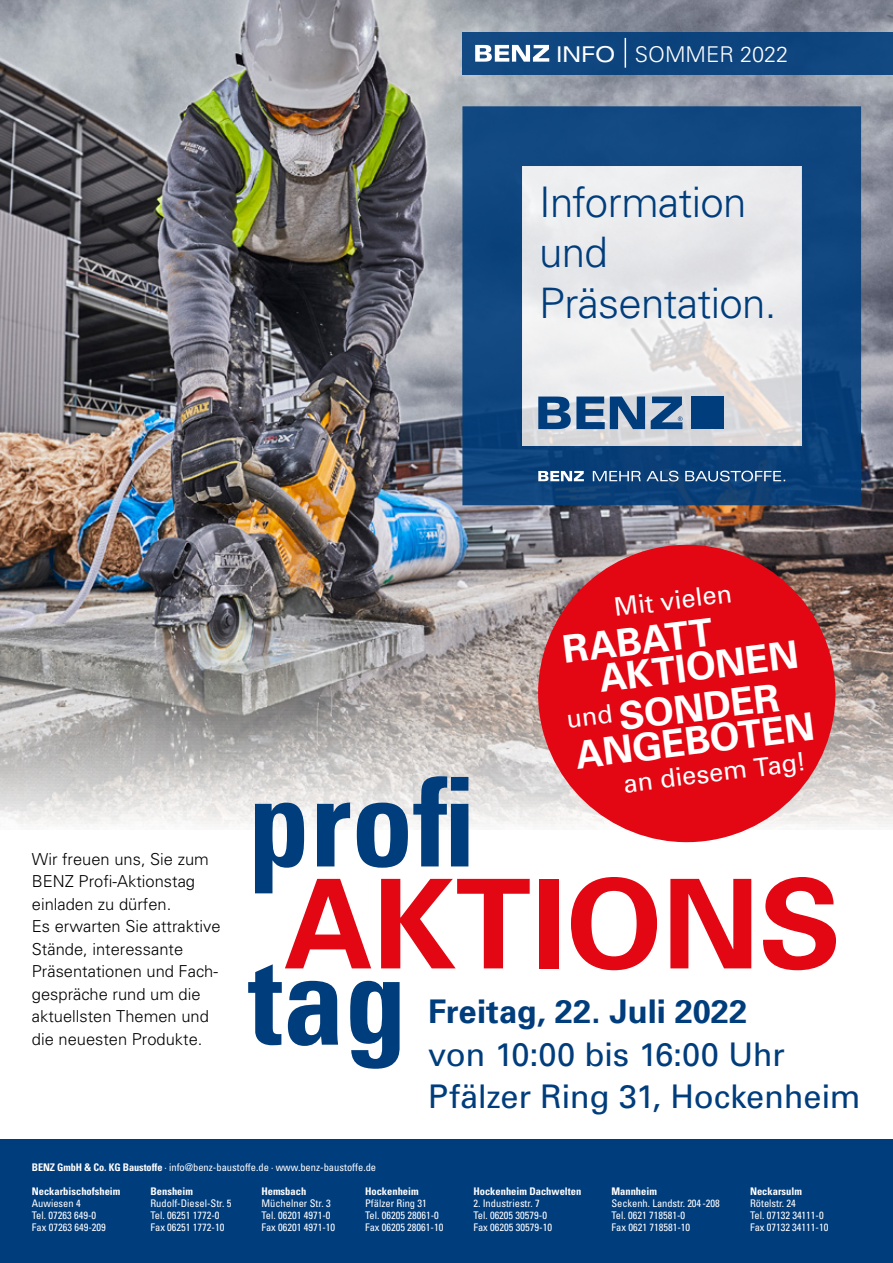
<style>
.page{position:relative;width:893px;height:1263px;background:#fff}
.page>*{position:absolute;margin:0;border:0;box-sizing:border-box;transform-origin:0 0}
.t1{font:700 condensed 124.05px/178.2px "Univers";color:#003d7c}
.t2{font:700 124.05px "Univers";color:#e30613}
.t3{font:300 42px/50.4px "Univers";letter-spacing:-.015em;color:#003d7c}
.t4{font:700 38.25px/33px "Univers";color:#fff}
.t5{font:32.55px/42.2px "Univers";letter-spacing:-.01em;color:#003d7c}
.t6{font:700 32.55px "Univers";color:#003d7c}
.t7{font:25.5px "Univers";color:#fff}
.t8{font:300 21.75px "Univers";color:#fff}
.t9{font:300 16.5px/22.5px "Univers";color:#000}
.t10{font:condensed 10.5px/12px "Univers";color:#fff}
.t11{font:700 condensed 10.5px "Univers";color:#fff}
.s1{font-weight:400;font-stretch:expanded}
.s2{font-weight:700}
</style>
<div class="page">
<img style="left:0;top:0;width:893px;height:827px">
<svg style="left:462px;top:106px;width:399px;height:399px;background:#10467f"></svg>
<svg style="left:522px;top:166px;width:279px;height:279px;fill:#eaeaed"></svg>
<svg style="left:538px;top:396px;width:107px;height:33px;background:#4f76a0"></svg>
<svg style="left:651px;top:396px;width:31px;height:33px"></svg>
<div style="left:691px;top:396px;width:32px;height:33px;background:#003d7c"></div>
<svg style="left:593px;top:471px;width:192px;height:10px;background:#54789f"></svg>
<svg style="left:538px;top:471px;width:46px;height:10px"></svg>
<div style="left:462px;top:32px;width:431px;height:42px;background:#0e457f"></div>
<svg style="left:475px;top:45px;width:74px;height:17px"></svg>
<hr style="left:625px;top:38px;width:1px;height:30px;background:#fff">
<svg style="left:529px;top:536px;width:315px;height:307px;background:#d5353d"></svg>
<div style="left:0;top:1140px;width:893px;height:123px;background:#003d7c"></div>
<svg style="left:568px;top:704px;width:44px;height:24px"></svg>
<h3 class="t8" style="left:556px;top:41px;width:234px"><span class="s1">INFO</span> SOMMER 2022</h3>
<h2 class="t3" style="left:539px;top:176px;width:239px">Information und<br>Präsentation.</h2>
<h3 class="t9" style="left:32px;top:847px;width:190px">Wir freuen uns, Sie zum<br>BENZ Profi-Aktionstag einladen zu dürfen.<br>Es erwarten Sie attraktive<br>Stände, interessante<br>Präsentationen und Fach&shy;gespräche rund um die aktuellsten Themen und die neuesten Produkte.</h3>
<h3 class="t7" style="left:612px;top:591px;width:120px;rotate:-7deg">Mit vielen</h3>
<h3 class="t4" style="left:593px;top:628px;width:202px;text-indent:-32px;rotate:-7deg">RABATT<br>AKTIONEN</h3>
<h3 class="t4" style="left:569px;top:705px;width:242px;text-align:center;rotate:-7deg">SONDER<br>ANGEBOTEN</h3>
<h3 class="t7" style="left:622px;top:768px;width:185px;rotate:-7deg">an diesem Tag!</h3>
<h1 class="t1" style="left:248px;top:731px;width:229px">profi tag</h1>
<h1 class="t2" style="left:283px;top:844px;width:560px">AKTIONS</h1>
<h3 class="t6" style="left:428px;top:991px;width:321px">Freitag, 22. Juli 2022</h3>
<h3 class="t5" style="left:428px;top:1032px;width:434px">von 10:00 bis 16:00 Uhr<br>Pfälzer Ring 31, Hockenheim</h3>
<p class="t10" style="left:32px;top:1161px;width:346px"><span class="s2">BENZ GmbH &amp; Co. KG Baustoffe</span> · info@benz-baustoffe.de · www.benz-baustoffe.de</p>
<p class="t11" style="left:32px;top:1185px;width:90px">Neckarbischofsheim</p>
<p class="t10" style="left:32px;top:1197px;width:76px">Auwiesen 4<br>Tel. 07263 649-0<br>Fax 07263 649-209</p>
<p class="t11" style="left:150px;top:1185px;width:44px">Bensheim</p>
<p class="t10" style="left:150px;top:1197px;width:82px">Rudolf-Diesel-Str. 5<br>Tel. 06251 1772-0<br>Fax 06251 1772-10</p>
<p class="t11" style="left:261px;top:1185px;width:46px">Hemsbach</p>
<p class="t10" style="left:261px;top:1197px;width:75px">Müchelner Str. 3<br>Tel. 06201 4971-0<br>Fax 06201 4971-10</p>
<p class="t11" style="left:365px;top:1185px;width:55px">Hockenheim</p>
<p class="t10" style="left:365px;top:1197px;width:80px">Pfälzer Ring 31<br>Tel. 06205 28061-0<br>Fax 06205 28061-10</p>
<p class="t11" style="left:473px;top:1185px;width:109px">Hockenheim Dachwelten</p>
<p class="t10" style="left:473px;top:1197px;width:80px">2. Industriestr. 7<br>Tel. 06205 30579-0<br>Fax 06205 30579-10</p>
<p class="t11" style="left:611px;top:1185px;width:47px">Mannheim</p>
<p class="t10" style="left:611px;top:1197px;width:110px">Seckenh. Landstr. 204 -208<br>Tel. 0621 718581-0<br>Fax 0621 718581-10</p>
<p class="t11" style="left:750px;top:1185px;width:53px">Neckarsulm</p>
<p class="t10" style="left:750px;top:1197px;width:80px">Rötelstr. 24<br>Tel. 07132 34111-0<br>Fax 07132 34111-10</p>
</div>
